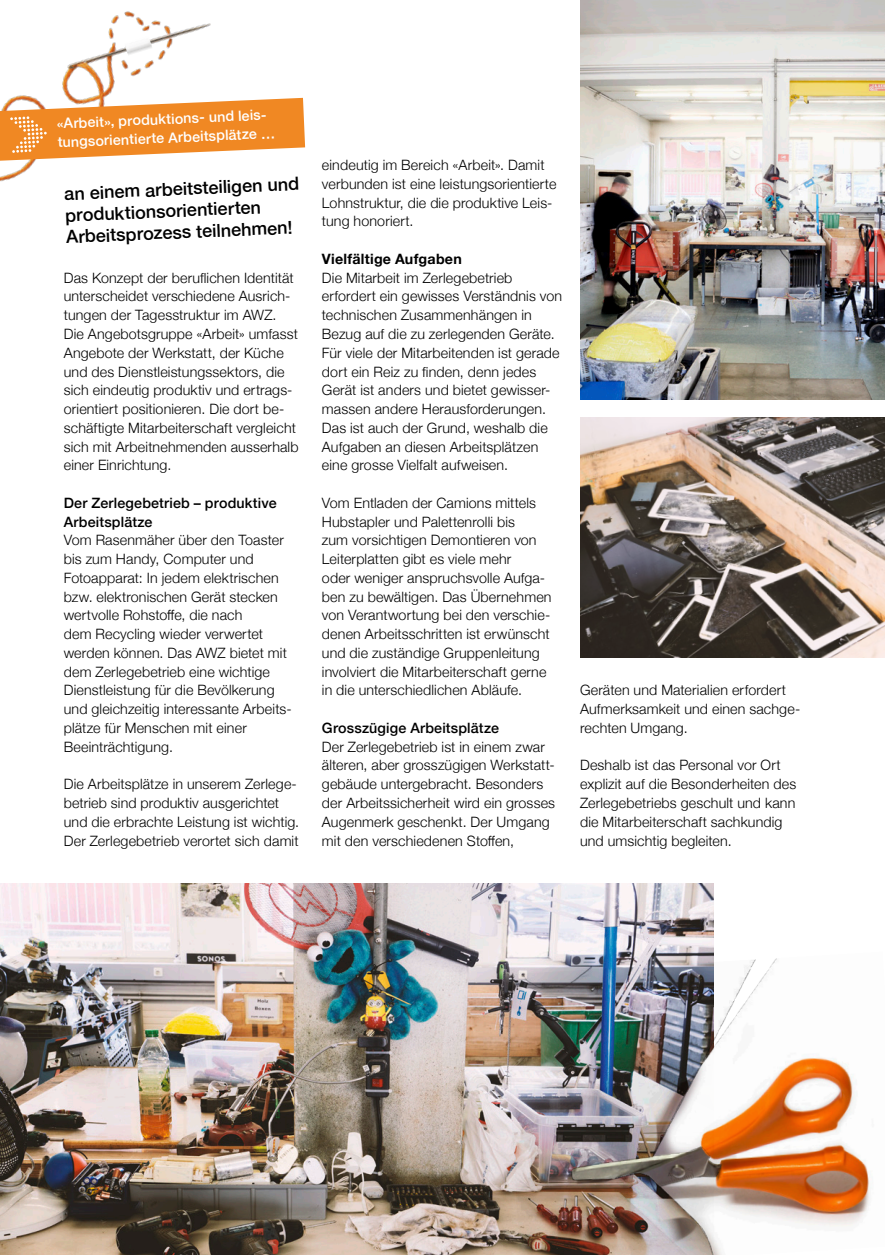
<style>
.page{position:relative;width:885px;height:1255px;background:#fff}
.page>*{position:absolute;margin:0;border:0;box-sizing:border-box;transform-origin:0 0}
.Lauftext{font:500 18px/21.6px "Helvetica Neue";color:#000}
.Lauftext-2{font:300 14.25px/18.8px "Helvetica Neue";letter-spacing:.01em;color:#000}
.Lauftext-3{font:500 14.25px/18.8px "Helvetica Neue";letter-spacing:.01em;color:#000}
.Lauftext-4{font:500 14.25px/18.8px "Helvetica Neue";color:#fff}
.Lauftext-5{font:700 14.25px "Helvetica Neue";letter-spacing:.015em;color:#000}
</style>
<div class="page">
<img style="left:0;top:11px;width:306px;height:171px">
<svg style="left:123px;top:31px;width:31px;height:29px"></svg>
<img style="left:580px;top:0;width:304px;height:400px">
<img style="left:580px;top:418px;width:304px;height:240px">
<img style="left:0;top:883px;width:713px;height:371px">
<img style="left:503px;top:951px;width:367px;height:303px">
<svg style="left:0;top:98px;width:305px;height:63px"></svg>
<p class="Lauftext-4" style="left:56px;top:114px;width:219px;rotate:-3deg">«Arbeit», produktions- und leis&shy;tungsorientierte Arbeitsplätze …</p>
<p class="Lauftext" style="left:64px;top:180px;width:236px;rotate:-2deg">an einem arbeitsteiligen und produktionsorientierten<br>Arbeitsprozess teilnehmen!</p>
<p class="Lauftext-2" style="left:64px;top:267px;width:236px">Das Konzept der beruflichen Identität unterscheidet verschiedene Ausrich&shy;tungen der Tagesstruktur im AWZ.<br>Die Angebotsgruppe «Arbeit» umfasst Angebote der Werkstatt, der Küche und des Dienstleistungssektors, die sich eindeutig produktiv und ertrags&shy;orientiert positionieren. Die dort be&shy;schäftigte Mitarbeiterschaft vergleicht sich mit Arbeitnehmenden ausserhalb einer Einrichtung.</p>
<p class="Lauftext-3" style="left:64px;top:492px;width:214px">Der Zerlegebetrieb – produktive<br>Arbeitsplätze</p>
<p class="Lauftext-2" style="left:64px;top:530px;width:229px">Vom Rasenmäher über den Toaster bis zum Handy, Computer und<br>Fotoapparat: In jedem elektrischen bzw. elektronischen Gerät stecken wertvolle Rohstoffe, die nach<br>dem Recycling wieder verwertet werden können. Das AWZ bietet mit dem Zerlegebetrieb eine wichtige<br>Dienstleistung für die Bevölkerung und gleichzeitig interessante Arbeits&shy;plätze für Menschen mit einer<br>Beeinträchtigung.</p>
<p class="Lauftext-2" style="left:64px;top:773px;width:237px">Die Arbeitsplätze in unserem Zerlege&shy;betrieb sind produktiv ausgerichtet und die erbrachte Leistung ist wichtig.<br>Der Zerlegebetrieb verortet sich damit</p>
<p class="Lauftext-2" style="left:322px;top:155px;width:236px">eindeutig im Bereich «Arbeit». Damit verbunden ist eine leistungsorientierte Lohnstruktur, die die produktive Leis&shy;tung honoriert.</p>
<p class="Lauftext-5" style="left:322px;top:248px;width:141px">Vielfältige Aufgaben</p>
<p class="Lauftext-2" style="left:322px;top:267px;width:242px">Die Mitarbeit im Zerlegebetrieb erfordert ein gewisses Verständnis von technischen Zusammenhängen in Bezug auf die zu zerlegenden Geräte.<br>Für viele der Mitarbeitenden ist gerade dort ein Reiz zu finden, denn jedes Gerät ist anders und bietet gewisser&shy;massen andere Herausforderungen.<br>Das ist auch der Grund, weshalb die Aufgaben an diesen Arbeitsplätzen eine grosse Vielfalt aufweisen.</p>
<p class="Lauftext-2" style="left:322px;top:492px;width:231px">Vom Entladen der Camions mittels Hubstapler und Palettenrolli bis<br>zum vorsichtigen Demontieren von Leiterplatten gibt es viele mehr<br>oder weniger anspruchsvolle Aufga&shy;ben zu bewältigen. Das Übernehmen von Verantwortung bei den verschie&shy;denen Arbeitsschritten ist erwünscht und die zuständige Gruppenleitung involviert die Mitarbeiterschaft gerne in die unterschiedlichen Abläufe.</p>
<p class="Lauftext-3" style="left:322px;top:717px;width:179px">Grosszügige Arbeitsplätze</p>
<p class="Lauftext-2" style="left:322px;top:736px;width:235px">Der Zerlegebetrieb ist in einem zwar älteren, aber grosszügigen Werkstatt&shy;gebäude untergebracht. Besonders der Arbeitssicherheit wird ein grosses Augenmerk geschenkt. Der Umgang mit den verschiedenen Stoffen,</p>
<p class="Lauftext-2" style="left:580px;top:680px;width:222px">Geräten und Materialien erfordert<br>Aufmerksamkeit und einen sachge&shy;rechten Umgang.</p>
<p class="Lauftext-2" style="left:580px;top:755px;width:218px">Deshalb ist das Personal vor Ort explizit auf die Besonderheiten des Zerlegebetriebs geschult und kann die Mitarbeiterschaft sachkundig und umsichtig begleiten.</p>
</div>
